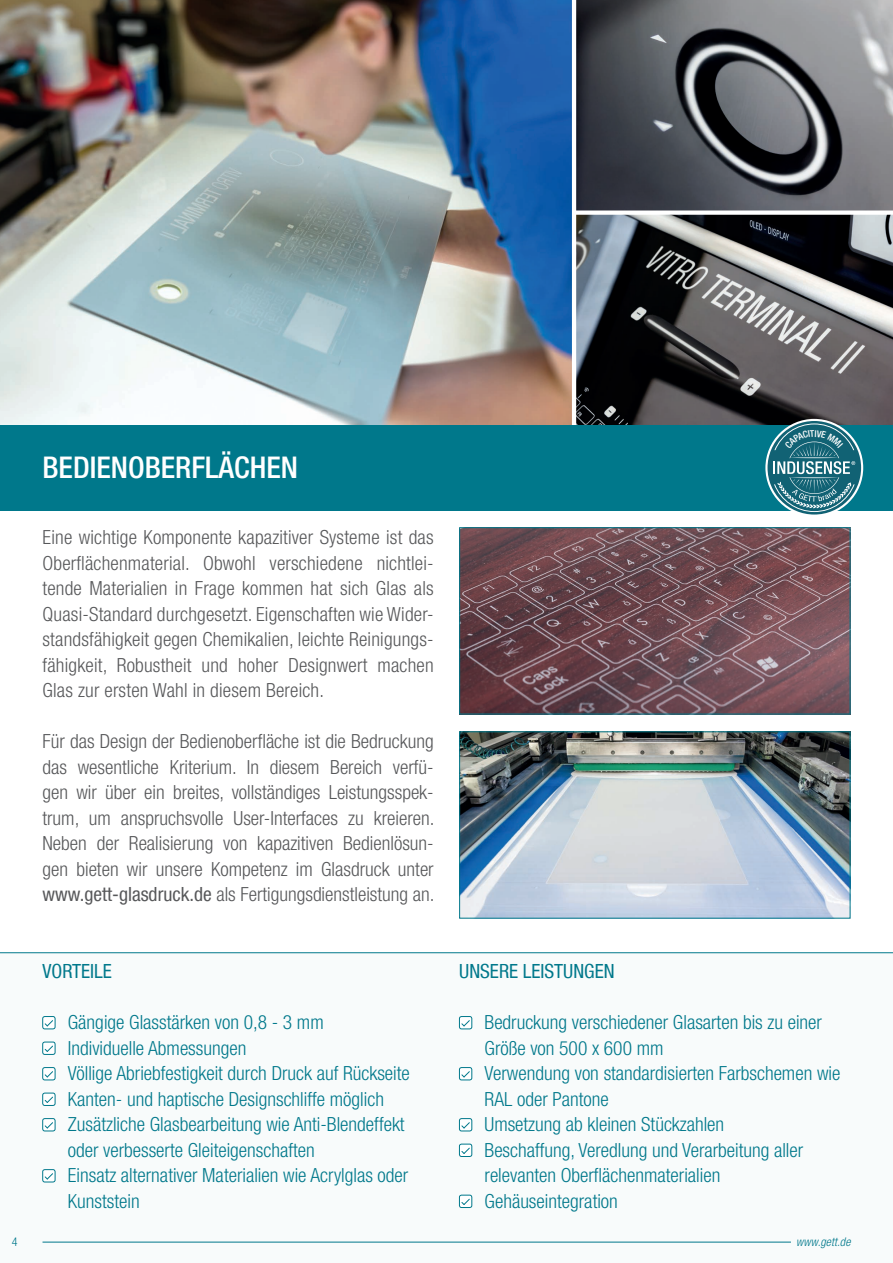
<style>
.page{position:relative;width:893px;height:1263px;background:#fff}
.page>*{position:absolute;margin:0;border:0;box-sizing:border-box;transform-origin:0 0}
.t1{font:500 condensed 30px "Helvetica Neue LT Com";color:#fff}
.t2{font:300 condensed 19.5px/25.5px "Helvetica Neue LT Com";color:#57585a;text-align:justify}
.t3{font:300 condensed 19.5px/25.5px "Helvetica Neue LT Com";color:#00788b}
.t4{font:condensed 19.5px "Helvetica Neue LT Com";color:#00788b}
.t5{font:italic 300 condensed 12px "Helvetica Neue LT Com";letter-spacing:.015em;color:#00788b}
.t6{font:300 condensed 12px "Helvetica Neue LT Com";color:#00788b}
.s1{font-weight:400}
</style>
<div class="page">
<svg style="left:0;top:952px;width:893px;height:291px"></svg>
<img style="left:576px;top:0;width:317px;height:210px">
<svg style="left:576px;top:215px;width:317px;height:210px;background:#535356"></svg>
<img style="left:0;top:0;width:572px;height:425px">
<img style="left:461px;top:529px;width:387px;height:183px">
<div style="left:459px;top:527px;width:391px;height:187px;border:1px solid #00788b"></div>
<img style="left:461px;top:733px;width:387px;height:183px">
<div style="left:459px;top:731px;width:391px;height:187px;border:1px solid #00788b"></div>
<div style="left:0;top:425px;width:893px;height:85px;background:#00788b"></div>
<div style="left:43px;top:1016px;width:12px;height:13px;background:#fff;border-radius:2px"></div>
<div style="left:43px;top:1016px;width:12px;height:13px;border:1px solid #00788b;border-radius:2px"></div>
<svg style="left:44px;top:1019px;width:10px;height:8px"></svg>
<div style="left:43px;top:1042px;width:12px;height:12px;background:#fff;border-radius:2px"></div>
<div style="left:43px;top:1042px;width:12px;height:12px;border:1px solid #00788b;border-radius:2px"></div>
<svg style="left:44px;top:1045px;width:10px;height:8px"></svg>
<div style="left:43px;top:1067px;width:12px;height:13px;background:#fff;border-radius:2px"></div>
<div style="left:43px;top:1067px;width:12px;height:13px;border:1px solid #00788b;border-radius:2px"></div>
<svg style="left:44px;top:1070px;width:10px;height:8px"></svg>
<div style="left:43px;top:1093px;width:12px;height:12px;background:#fff;border-radius:2px"></div>
<div style="left:43px;top:1093px;width:12px;height:13px;border:1px solid #00788b;border-radius:2px"></div>
<svg style="left:44px;top:1096px;width:10px;height:8px"></svg>
<div style="left:459px;top:1118px;width:13px;height:13px;background:#fff;border-radius:2px"></div>
<div style="left:459px;top:1118px;width:13px;height:13px;border:1px solid #00788b;border-radius:2px"></div>
<svg style="left:460px;top:1121px;width:11px;height:8px"></svg>
<div style="left:43px;top:1118px;width:12px;height:13px;background:#fff;border-radius:2px"></div>
<div style="left:43px;top:1118px;width:12px;height:13px;border:1px solid #00788b;border-radius:2px"></div>
<svg style="left:44px;top:1121px;width:10px;height:8px"></svg>
<div style="left:459px;top:1016px;width:13px;height:13px;background:#fff;border-radius:2px"></div>
<div style="left:459px;top:1016px;width:13px;height:13px;border:1px solid #00788b;border-radius:2px"></div>
<svg style="left:460px;top:1019px;width:11px;height:8px"></svg>
<div style="left:459px;top:1067px;width:13px;height:13px;background:#fff;border-radius:2px"></div>
<div style="left:459px;top:1067px;width:13px;height:13px;border:1px solid #00788b;border-radius:2px"></div>
<svg style="left:460px;top:1070px;width:11px;height:8px"></svg>
<div style="left:459px;top:1144px;width:13px;height:12px;background:#fff;border-radius:2px"></div>
<div style="left:459px;top:1144px;width:13px;height:13px;border:1px solid #00788b;border-radius:2px"></div>
<svg style="left:460px;top:1147px;width:11px;height:8px"></svg>
<div style="left:43px;top:1169px;width:12px;height:13px;background:#fff;border-radius:2px"></div>
<div style="left:43px;top:1169px;width:12px;height:13px;border:1px solid #00788b;border-radius:2px"></div>
<svg style="left:44px;top:1172px;width:10px;height:8px"></svg>
<hr style="left:43px;top:1242px;width:748px;height:1px;background:#00788b">
<div style="left:459px;top:1195px;width:13px;height:12px;background:#fff;border-radius:2px"></div>
<div style="left:459px;top:1195px;width:13px;height:13px;border:1px solid #00788b;border-radius:2px"></div>
<svg style="left:460px;top:1198px;width:11px;height:8px"></svg>
<svg style="left:765px;top:419px;width:98px;height:98px"></svg>
<div style="left:767px;top:421px;width:94px;height:93px;background:#116274;border-radius:50%"></div>
<svg style="left:773px;top:423px;width:82px;height:89px"></svg>
<h1 class="t1" style="left:43px;top:450px;width:257px">BEDIENOBERFLÄCHEN</h1>
<p class="t2" style="left:43px;top:525px;width:393px">Eine wichtige Komponente kapazitiver Systeme ist das Oberflächenmaterial. Obwohl verschiedene nichtlei&shy;tende Materialien in Frage kommen hat sich Glas als Quasi-Standard durchgesetzt. Eigenschaften wie Wider&shy;standsfähigkeit gegen Chemikalien, leichte Reinigungs&shy;fähigkeit, Robustheit und hoher Designwert machen Glas zur ersten Wahl in diesem Bereich.</p>
<p class="t2" style="left:43px;top:729px;width:393px">Für das Design der Bedienoberfläche ist die Bedruckung das wesentliche Kriterium. In diesem Bereich verfü&shy;gen wir über ein breites, vollständiges Leistungsspek&shy;trum, um anspruchsvolle User-Interfaces zu kreieren.<br>Neben der Realisierung von kapazitiven Bedienlösun&shy;gen bieten wir unsere Kompetenz im Glasdruck unter <span class="s1">www.gett-glasdruck.de</span> als Fertigungsdienstleistung an.</p>
<p class="t4" style="left:43px;top:960px;width:71px">VORTEILE</p>
<p class="t3" style="left:68px;top:1009px;width:344px">Gängige Glasstärken von 0,8 - 3 mm<br>Individuelle Abmessungen<br>Völlige Abriebfestigkeit durch Druck auf Rückseite Kanten- und haptische Designschliffe möglich Zusätzliche Glasbearbeitung wie Anti-Blendeffekt oder verbesserte Gleiteigenschaften<br>Einsatz alternativer Materialien wie Acrylglas oder Kunststein</p>
<p class="t4" style="left:459px;top:959px;width:157px">UNSERE LEISTUNGEN</p>
<p class="t3" style="left:485px;top:1009px;width:357px">Bedruckung verschiedener Glasarten bis zu einer Größe von 500 x 600 mm<br>Verwendung von standardisierten Farbschemen wie RAL oder Pantone<br>Umsetzung ab kleinen Stückzahlen<br>Beschaffung, Veredlung und Verarbeitung aller relevanten Oberflächenmaterialien Gehäuseintegration</p>
<p class="t6" style="left:12px;top:1235px;width:7px">4</p>
<p class="t5" style="left:796px;top:1235px;width:56px">www.gett.de</p>
</div>
